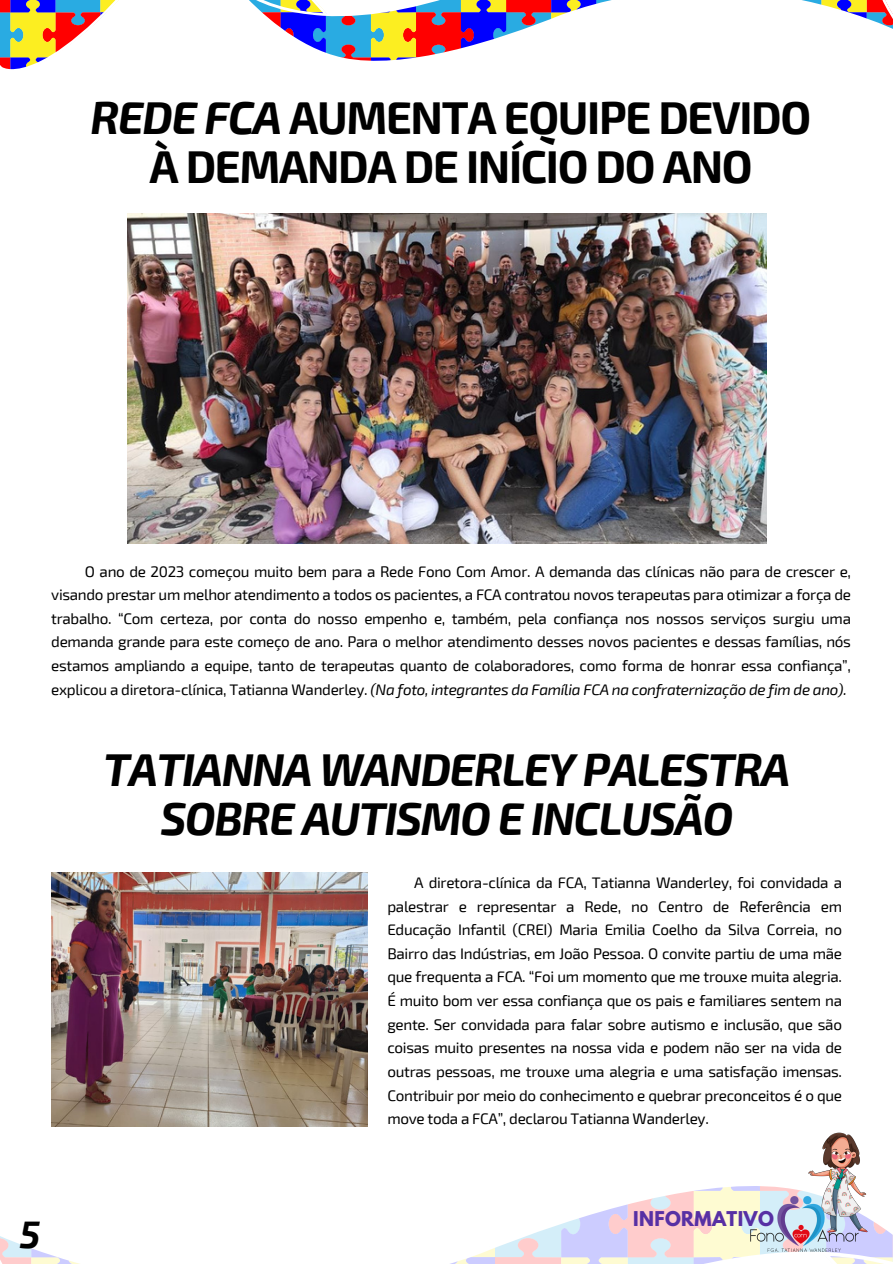
<style>
.page{position:relative;width:893px;height:1264px;background:#fff}
.page>*{position:absolute;margin:0;border:0;box-sizing:border-box;transform-origin:0 0}
.t1{font:700 45px "Exo 2";letter-spacing:-.03em;color:#000}
.t2{font:italic 700 45px "Exo 2";letter-spacing:-.03em;color:#000}
.t3{font:italic 700 37.5px "Exo 2";color:#000}
.t4{font:700 18px "League Spartan";letter-spacing:.02em;color:#5730a4}
.t5{font:15.3px/23.7px "Exo 2";letter-spacing:-.02em;color:#000;text-align:justify}
.s1{font-style:italic}
</style>
<div class="page">
<svg style="left:0;top:0;width:892px;height:70px"></svg>
<svg style="left:0;top:1186px;width:892px;height:77px"></svg>
<img style="left:808px;top:1132px;width:84px;height:102px">
<img style="left:745px;top:1182px;width:118px;height:81px">
<img style="left:127px;top:213px;width:639px;height:330px">
<img style="left:51px;top:872px;width:316px;height:254px">
<p class="t1" style="left:91px;top:89px;width:722px"><span class="s1">REDE FCA</span> AUMENTA EQUIPE DEVIDO</p>
<p class="t1" style="left:149px;top:137px;width:604px">À DEMANDA DE INÍCIO DO ANO</p>
<p class="t5" style="left:51px;top:558px;width:801px;text-indent:34px">O ano de 2023 começou muito bem para a Rede Fono Com Amor. A demanda das clínicas não para de crescer e, visando prestar um melhor atendimento a todos os pacientes, a FCA contratou novos terapeutas para otimizar a força de trabalho. “Com certeza, por conta do nosso empenho e, também, pela confiança nos nossos serviços surgiu uma demanda grande para este começo de ano. Para o melhor atendimento desses novos pacientes e dessas famílias, nós estamos ampliando a equipe, tanto de terapeutas quanto de colaboradores, como forma de honrar essa confiança”, explicou a diretora-clínica, Tatianna Wanderley. <span class="s1">(Na foto, integrantes da Família FCA na confraternização de fim de ano).</span></p>
<p class="t2" style="left:104px;top:741px;width:688px">TATIANNA WANDERLEY PALESTRA</p>
<p class="t2" style="left:161px;top:789px;width:574px">SOBRE AUTISMO E INCLUSÃO</p>
<p class="t5" style="left:387px;top:869px;width:456px;text-indent:27px">A diretora-clínica da FCA, Tatianna Wanderley, foi convidada a palestrar e representar a Rede, no Centro de Referência em Educação Infantil (CREI) Maria Emilia Coelho da Silva Correia, no Bairro das Indústrias, em João Pessoa. O convite partiu de uma mãe que frequenta a FCA. “Foi um momento que me trouxe muita alegria.<br>É muito bom ver essa confiança que os pais e familiares sentem na gente. Ser convidada para falar sobre autismo e inclusão, que são coisas muito presentes na nossa vida e podem não ser na vida de outras pessoas, me trouxe uma alegria e uma satisfação imensas.<br>Contribuir por meio do conhecimento e quebrar preconceitos é o que move toda a FCA”, declarou Tatianna Wanderley.</p>
<p class="t3" style="left:20px;top:1209px;width:22px">5</p>
<p class="t4" style="left:633px;top:1209px;width:142px">INFORMATIVO</p>
</div>
